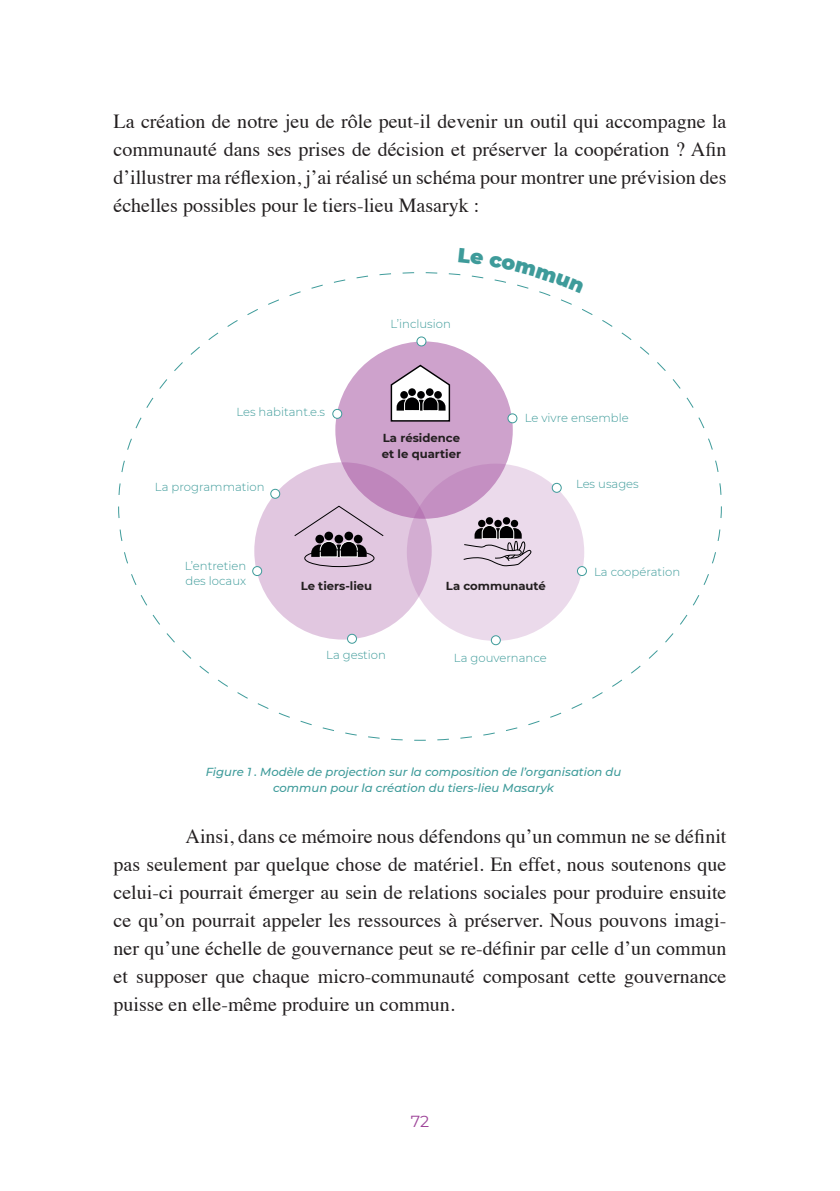
<style>
.page{position:relative;width:840px;height:1191px;background:#fff}
.page>*{position:absolute;margin:0;border:0;box-sizing:border-box;transform-origin:0 0}
.t1{font:20px/28px "Times";color:#231f20;text-align:justify}
.t2{font:16px "Montserrat";color:#9e4599}
.t3{font:300 11.6px/14.6px "Montserrat";color:#3e9b9a}
.t4{font:italic 500 11.6px/16px "Montserrat";color:#3e9b9a;text-align:center}
.t5{font:700 11.6px/16px "Montserrat";color:#231f20}
</style>
<div class="page">
<div style="left:335px;top:341px;width:177px;height:178px;background:#cea2cc;border-radius:50%"></div>
<svg style="left:406px;top:463px;width:178px;height:178px;background:#e5cfe5"></svg>
<svg style="left:254px;top:462px;width:177px;height:177px;background:#dbbdda"></svg>
<div style="left:478px;top:520px;width:7px;height:7px;background:#000001;border-radius:50%"></div>
<div style="left:494px;top:520px;width:7px;height:7px;background:#000001;border-radius:50%"></div>
<div style="left:510px;top:520px;width:8px;height:7px;background:#000001;border-radius:50%"></div>
<div style="left:502px;top:517px;width:8px;height:7px;background:#000001;border-radius:50%"></div>
<div style="left:485px;top:517px;width:8px;height:7px;background:#000001;border-radius:50%"></div>
<svg style="left:462px;top:525px;width:69px;height:50px;background:#b9acb9"></svg>
<svg style="left:293px;top:505px;width:91px;height:52px;background:#b19db1"></svg>
<div style="left:304px;top:549px;width:70px;height:18px;border:1px solid #000001;border-radius:50%"></div>
<svg style="left:390px;top:364px;width:60px;height:58px"></svg>
<div style="left:552px;top:483px;width:9px;height:9px;background:#fff;border-radius:50%"></div>
<div style="left:551px;top:483px;width:10px;height:9px;border:1px solid #3e9b9a;border-radius:50%"></div>
<div style="left:577px;top:566px;width:9px;height:9px;background:#fff;border-radius:50%"></div>
<div style="left:577px;top:566px;width:9px;height:10px;border:1px solid #3e9b9a;border-radius:50%"></div>
<div style="left:491px;top:636px;width:9px;height:8px;background:#fff;border-radius:50%"></div>
<div style="left:491px;top:635px;width:9px;height:10px;border:1px solid #3e9b9a;border-radius:50%"></div>
<div style="left:347px;top:634px;width:9px;height:9px;background:#fff;border-radius:50%"></div>
<div style="left:347px;top:634px;width:9px;height:9px;border:1px solid #3e9b9a;border-radius:50%"></div>
<div style="left:252px;top:566px;width:9px;height:9px;background:#fff;border-radius:50%"></div>
<div style="left:252px;top:566px;width:10px;height:10px;border:1px solid #3e9b9a;border-radius:50%"></div>
<div style="left:270px;top:489px;width:9px;height:9px;background:#fff;border-radius:50%"></div>
<div style="left:270px;top:489px;width:10px;height:9px;border:1px solid #3e9b9a;border-radius:50%"></div>
<div style="left:332px;top:409px;width:9px;height:9px;background:#fff;border-radius:50%"></div>
<div style="left:332px;top:409px;width:10px;height:9px;border:1px solid #3e9b9a;border-radius:50%"></div>
<div style="left:417px;top:337px;width:8px;height:9px;background:#fff;border-radius:50%"></div>
<div style="left:416px;top:337px;width:10px;height:9px;border:1px solid #3e9b9a;border-radius:50%"></div>
<div style="left:507px;top:414px;width:9px;height:9px;background:#fff;border-radius:50%"></div>
<div style="left:507px;top:414px;width:10px;height:9px;border:1px solid #3e9b9a;border-radius:50%"></div>
<svg style="left:458px;top:274px;width:87px;height:19px"></svg>
<p class="t1" style="left:113px;top:106px;width:614px">La création de notre jeu de rôle peut-il devenir un outil qui accompagne la communauté dans ses prises de décision et préserver la coopération ? Afin d’illustrer ma réflexion, j’ai réalisé un schéma pour montrer une prévision des échelles possibles pour le tiers-lieu Masaryk :</p>
<p class="t3" style="left:236px;top:404px;width:90px">Les habitant.e.s</p>
<p class="t3" style="left:155px;top:479px;width:111px">La programmation</p>
<p class="t3" style="left:390px;top:316px;width:62px">L’inclusion</p>
<p class="t5" style="left:381px;top:430px;width:81px">La résidence et le quartier</p>
<p class="t3" style="left:524px;top:410px;width:105px">Le vivre ensemble</p>
<p class="t3" style="left:575px;top:476px;width:64px">Les usages</p>
<p class="t3" style="left:184px;top:558px;width:63px">L’entretien des locaux</p>
<p class="t5" style="left:300px;top:578px;width:73px">Le tiers-lieu</p>
<p class="t5" style="left:445px;top:578px;width:101px">La communauté</p>
<p class="t3" style="left:326px;top:647px;width:61px">La gestion</p>
<p class="t3" style="left:453px;top:650px;width:94px">La gouvernance</p>
<p class="t3" style="left:593px;top:564px;width:88px">La coopération</p>
<p class="t4" style="left:205px;top:763px;width:417px">Figure 1 . Modèle de projection sur la composition de l’organisation du commun pour la création du tiers-lieu Masaryk</p>
<p class="t1" style="left:113px;top:820px;width:614px;text-indent:72px">Ainsi, dans ce mémoire nous défendons qu’un commun ne se définit pas seulement par quelque chose de matériel. En effet, nous soutenons que celui-ci pourrait émerger au sein de relations sociales pour produire ensuite ce qu’on pourrait appeler les ressources à préserver. Nous pouvons imagi&shy;ner qu’une échelle de gouvernance peut se re-définir par celle d’un commun et supposer que chaque micro-communauté composant cette gouvernance puisse en elle-même produire un commun.</p>
<p class="t2" style="left:410px;top:1110px;width:20px">72</p>
</div>
